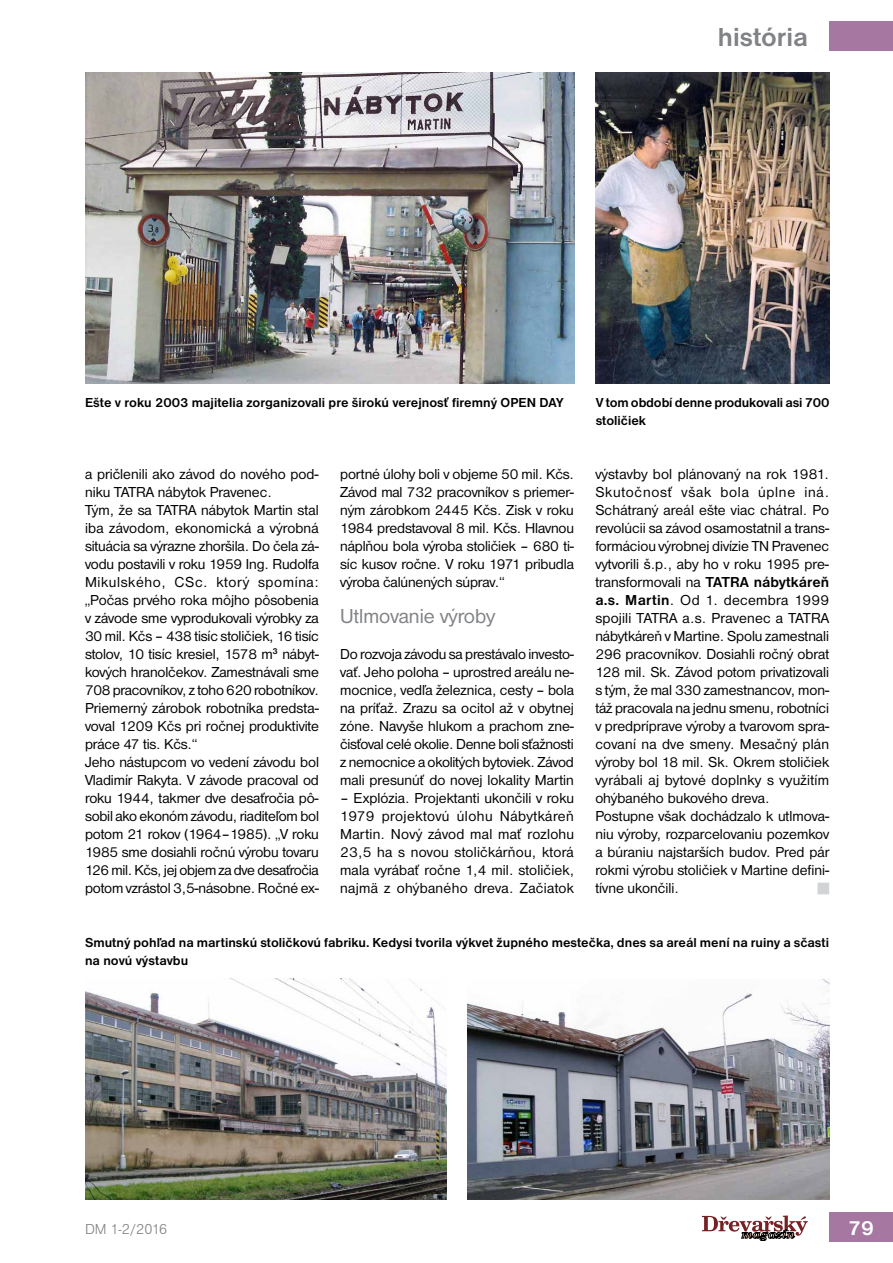
<style>
.page{position:relative;width:893px;height:1263px;background:#fff}
.page>*{position:absolute;margin:0;border:0;box-sizing:border-box;transform-origin:0 0}
.t1{font:700 27px "Nimbus San DEE";color:#808285}
.t2{font:21px "Nimbus San DEE";color:#808285}
.t3{font:700 21px "Nimbus San DEE";color:#fff}
.t4{font:15px/18px "Nimbus San DEE";letter-spacing:-.005em;color:#000;text-align:justify}
.t5{font:15px "Nimbus San DEE Ligh";letter-spacing:-.02em;color:#808285}
.t6{font:700 13.5px/18px "Nimbus San DEE";color:#000}
.s1{font-weight:700}
</style>
<div class="page">
<svg style="left:702px;top:1215px;width:106px;height:26px"></svg>
<div style="left:829px;top:1212px;width:64px;height:30px;background:#a677a1"></div>
<div style="left:829px;top:21px;width:64px;height:30px;background:#a677a1"></div>
<img style="left:85px;top:72px;width:489px;height:312px">
<img style="left:595px;top:72px;width:234px;height:312px">
<img style="left:85px;top:978px;width:361px;height:221px">
<img style="left:468px;top:979px;width:361px;height:220px">
<div style="left:818px;top:883px;width:11px;height:11px;background:#d1d3d4"></div>
<h1 class="t1" style="left:718px;top:22px;width:92px">história</h1>
<p class="t6" style="left:85px;top:394px;width:480px">Ešte v roku 2003 majitelia zorganizovali pre širokú verejnosť firemný OPEN DAY</p>
<p class="t6" style="left:596px;top:394px;width:235px">V tom období denne produkovali asi 700 stoličiek</p>
<p class="t4" style="left:85px;top:465px;width:236px;text-align:left">a pričlenili ako závod do nového pod&shy;niku TATRA nábytok Pravenec.<br>Tým, že sa TATRA nábytok Martin stal iba závodom, ekonomická a výrobná situácia sa výrazne zhoršila. Do čela zá&shy;vodu postavili v roku 1959 Ing. Rudolfa Mikulského, CSc. ktorý spomína: „Počas prvého roka môjho pôsobenia v závode sme vyprodukovali výrobky za 30 mil. Kčs – 438 tisíc stoličiek, 16 tisíc stolov, 10 tisíc kresiel, 1578 m<sup>3</sup> nábyt&shy;kových hranolčekov. Zamestnávali sme 708 pracovníkov, z toho 620 robotníkov.<br>Priemerný zárobok robotníka predsta&shy;voval 1209 Kčs pri ročnej produktivite práce 47 tis. Kčs.“<br>Jeho nástupcom vo vedení závodu bol Vladimír Rakyta. V závode pracoval od roku 1944, takmer dve desaťročia pô&shy;sobil ako ekonóm závodu, riaditeľom bol potom 21 rokov (1964–1985). „V roku 1985 sme dosiahli ročnú výrobu tovaru 126 mil. Kčs, jej objem za dve desaťročia potom vzrástol 3,5-násobne. Ročné ex-</p>
<p class="t4" style="left:340px;top:465px;width:235px">portné úlohy boli v objeme 50 mil. Kčs.<br>Závod mal 732 pracovníkov s priemer&shy;ným zárobkom 2445 Kčs. Zisk v roku 1984 predstavoval 8 mil. Kčs. Hlavnou náplňou bola výroba stoličiek – 680 ti&shy;síc kusov ročne. V roku 1971 pribudla výroba čalúnených súprav.“</p>
<h2 class="t2" style="left:340px;top:604px;width:156px">Utlmovanie výroby</h2>
<p class="t4" style="left:340px;top:645px;width:235px">Do rozvoja závodu sa prestávalo investo&shy;vať. Jeho poloha – uprostred areálu ne&shy;mocnice, vedľa železnica, cesty – bola na príťaž. Zrazu sa ocitol až v obytnej zóne. Navyše hlukom a prachom zne&shy;čisťoval celé okolie. Denne boli sťažnosti z nemocnice a okolitých bytoviek. Závod mali presunúť do novej lokality Martin</p>
<p class="t4" style="left:340px;top:789px;width:236px">– Explózia. Projektanti ukončili v roku 1979 projektovú úlohu Nábytkáreň Martin. Nový závod mal mať rozlohu 23,5 ha s novou stoličkárňou, ktorá mala vyrábať ročne 1,4 mil. stoličiek, najmä z ohýbaného dreva. Začiatok</p>
<p class="t4" style="left:595px;top:465px;width:235px;text-align:left">výstavby bol plánovaný na rok 1981.<br>Skutočnosť však bola úplne iná.<br>Schátraný areál ešte viac chátral. Po revolúcii sa závod osamostatnil a trans&shy;formáciou výrobnej divízie TN Pravenec vytvorili š.p., aby ho v roku 1995 pre&shy;transformovali na <span class="s1">TATRA nábytkáreň a.s. Martin</span>. Od 1. decembra 1999 spojili TATRA a.s. Pravenec a TATRA nábytkáreň v Martine. Spolu zamestnali 296 pracovníkov. Dosiahli ročný obrat 128 mil. Sk. Závod potom privatizovali s tým, že mal 330 zamestnancov, mon&shy;táž pracovala na jednu smenu, robotníci v predpríprave výroby a tvarovom spra&shy;covaní na dve smeny. Mesačný plán výroby bol 18 mil. Sk. Okrem stoličiek vyrábali aj bytové doplnky s využitím ohýbaného bukového dreva.<br>Postupne však dochádzalo k utlmova&shy;niu výroby, rozparcelovaniu pozemkov a búraniu najstarších budov. Pred pár rokmi výrobu stoličiek v Martine defini&shy;tívne ukončili.</p>
<p class="t6" style="left:85px;top:934px;width:746px">Smutný pohľad na martinskú stoličkovú fabriku. Kedysi tvorila výkvet župného mestečka, dnes sa areál mení na ruiny a sčasti na novú výstavbu</p>
<p class="t5" style="left:85px;top:1220px;width:84px">DM 1-2/2016</p>
<h2 class="t3" style="left:848px;top:1216px;width:28px">79</h2>
</div>
